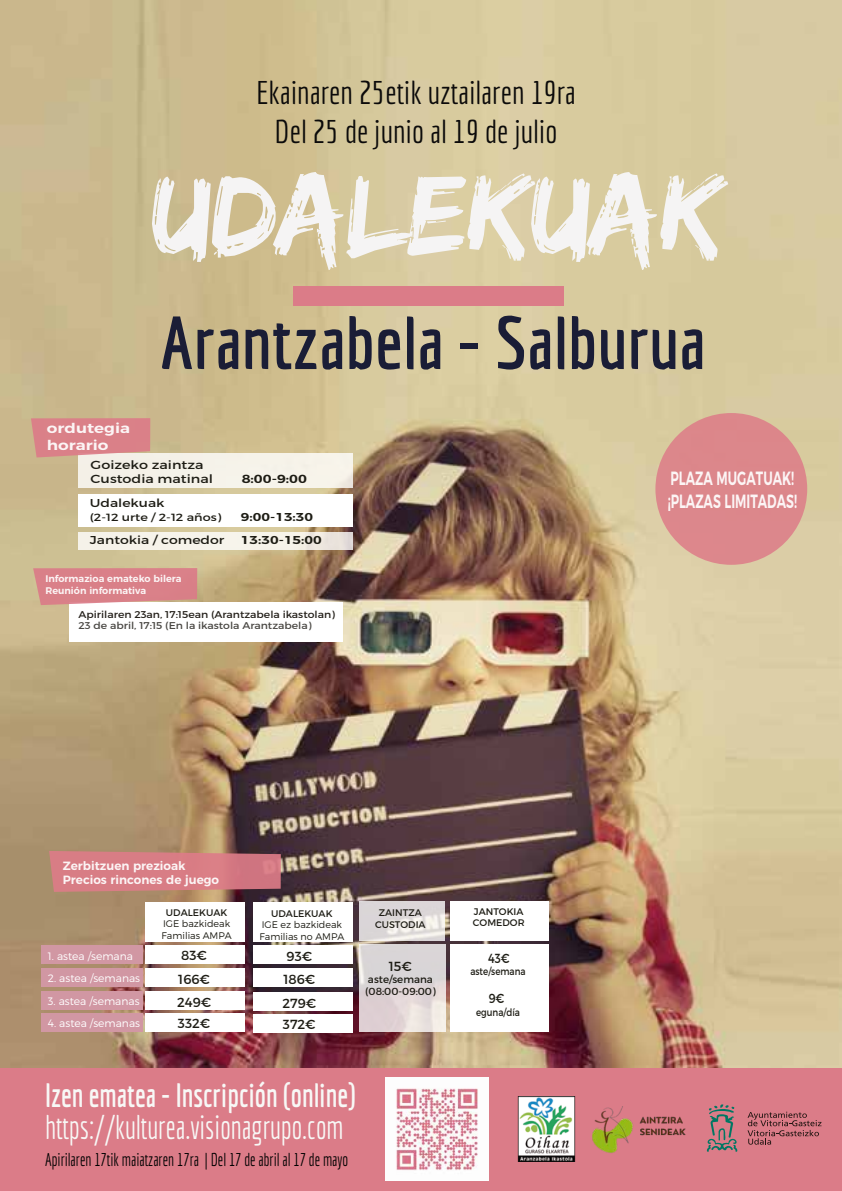
<style>
.page{position:relative;width:842px;height:1191px;background:#fff}
.page>*{position:absolute;margin:0;border:0;box-sizing:border-box;transform-origin:0 0}
.t1{font:118px "Edo";color:#f5f4f4}
.t2{font:700 73px "Economica";color:#1a1d36}
.t3{font:33px "Economica";color:#f8f8f6;scale:.85 1}
.t4{font:700 33px "Economica";color:#f8f8f6;scale:.85 1}
.t5{font:32px/38.4px "Economica";color:#0b0a0a;text-align:center}
.t6{font:600 19.2px/23px "Montserrat";color:rgb(255 255 255/.92);scale:.65 1}
.t7{font:18px "Economica";color:#010101;scale:.85 1}
.t8{font:600 13.7px/16.5px "Montserrat";color:rgb(255 255 255/.92);scale:1.22 1}
.t9{font:13.2px/23.4px "Montserrat";color:#1d1c14;text-align:center}
.t10{font:13.2px "Montserrat";color:#1d1c14;scale:.85 1}
.t11{font:600 12px/14.4px "Montserrat";color:rgb(255 255 255/.92)}
.t12{font:11.7px/14.1px "Montserrat";color:#1d1c14;scale:1.22 1}
.t13{font:600 11.7px "Montserrat";color:#1d1c14;scale:1.22 1}
.t14{font:11.4px "Montserrat";color:#1d1c14;scale:1.22 1}
.t15{font:600 11.4px "Montserrat";color:#1d1c14;scale:1.22 1}
.t16{font:300 10.7px "Montserrat";color:#fff}
.t17{font:10.4px "Montserrat";color:#1d1c14;scale:1.22 1}
.t18{font:10.3px/12.3px "Montserrat";color:#1d1c14}
.t19{font:10.3px "Montserrat";color:#1d1c14;scale:.85 1}
.t20{font:9.9px "Montserrat";color:#24201a;scale:1.1 1}
.t21{font:9.9px "Montserrat";color:#4a4844;scale:1.1 1}
.t22{font:300 9.6px/11.5px "Montserrat";color:#1d1c14}
.t23{font:9.6px/11.5px "Montserrat";color:#1d1c14;text-align:center}
.t24{font:600 9.6px/11.6px "Montserrat";color:rgb(255 255 255/.92)}
</style>
<div class="page">
<div style="left:0;top:927px;width:842px;height:264px;background:#db7c88"></div>
<img style="left:0;top:0;width:842px;height:1067px">
<svg style="left:747px;top:1111px;width:74px;height:33px"></svg>
<svg style="left:707px;top:1104px;width:31px;height:47px"></svg>
<div style="left:78px;top:453px;width:275px;height:35px;background:#f5f2e9"></div>
<div style="left:78px;top:532px;width:275px;height:18px;background:linear-gradient(to right,#f9f7ed,#efeae2)"></div>
<div style="left:78px;top:494px;width:275px;height:33px;background:#fff"></div>
<svg style="left:31px;top:418px;width:119px;height:39px;background:#da888d"></svg>
<div style="left:293px;top:287px;width:270px;height:18px;background:#db7c88"></div>
<div style="left:655px;top:413px;width:152px;height:152px;background:#dc878b;border-radius:50%"></div>
<svg style="left:359px;top:901px;width:86px;height:39px;background:#e1dddc"></svg>
<div style="left:146px;top:902px;width:99px;height:39px;background:#fff"></div>
<svg style="left:359px;top:944px;width:86px;height:88px;background:#dfd7d7"></svg>
<div style="left:146px;top:991px;width:99px;height:19px;background:#fff"></div>
<div style="left:146px;top:968px;width:99px;height:19px;background:#fff"></div>
<div style="left:146px;top:945px;width:99px;height:19px;background:#fff"></div>
<div style="left:41px;top:991px;width:101px;height:19px;background:#d197a3"></div>
<div style="left:41px;top:968px;width:101px;height:19px;background:#d197a3"></div>
<div style="left:41px;top:945px;width:101px;height:19px;background:#d197a3"></div>
<div style="left:451px;top:944px;width:98px;height:88px;background:#fff"></div>
<div style="left:451px;top:901px;width:98px;height:39px;background:#fff"></div>
<svg style="left:49px;top:851px;width:232px;height:41px;background:#cf7a7f"></svg>
<div style="left:253px;top:902px;width:99px;height:39px;background:#fff"></div>
<div style="left:253px;top:991px;width:99px;height:19px;background:#fff"></div>
<div style="left:253px;top:968px;width:99px;height:19px;background:#fff"></div>
<div style="left:253px;top:945px;width:99px;height:19px;background:#fff"></div>
<div style="left:146px;top:1013px;width:99px;height:19px;background:#fff"></div>
<div style="left:41px;top:1013px;width:101px;height:19px;background:#d197a3"></div>
<div style="left:253px;top:1013px;width:99px;height:19px;background:#fff"></div>
<div style="left:70px;top:602px;width:273px;height:39px;background:#fff"></div>
<svg style="left:33px;top:568px;width:164px;height:37px;background:#da898f"></svg>
<img style="left:517px;top:1096px;width:59px;height:65px">
<img style="left:592px;top:1106px;width:94px;height:47px">
<img style="left:386px;top:1077px;width:103px;height:103px">
<h3 class="t5" style="left:256px;top:73px;width:321px">Ekainaren 25etik uztailaren 19ra<br>Del 25 de junio al 19 de julio</h3>
<h1 class="t1" style="left:151px;top:146px;width:574px">UDALEKUAK</h1>
<h2 class="t2" style="left:161px;top:301px;width:546px">Arantzabela - Salburua</h2>
<p class="t8" style="left:47px;top:419px;width:70px">ordutegia horario</p>
<p class="t12" style="left:91px;top:458px;width:102px">Goizeko zaintza<br>Custodia matinal</p>
<p class="t13" style="left:242px;top:469px;width:55px">8:00-9:00</p>
<p class="t14" style="left:90px;top:496px;width:63px">Udalekuak</p>
<p class="t17" style="left:90px;top:511px;width:109px">(2-12 urte / 2-12 años)</p>
<p class="t15" style="left:241px;top:508px;width:61px">9:00-13:30</p>
<p class="t14" style="left:90px;top:533px;width:112px">Jantokia / comedor</p>
<p class="t15" style="left:241px;top:531px;width:68px">13:30-15:00</p>
<p class="t24" style="left:45px;top:572px;width:138px">Informazioa emateko bilera<br>Reunión informativa</p>
<p class="t20" style="left:78px;top:608px;width:235px">Apirilaren 23an, 17:15ean (Arantzabela ikastolan)</p>
<p class="t21" style="left:78px;top:620px;width:213px">23 de abril, 17:15 (En la ikastola Arantzabela)</p>
<p class="t11" style="left:63px;top:857px;width:158px">Zerbitzuen prezioak<br>Precios rincones de juego</p>
<p class="t23" style="left:166px;top:906px;width:63px">UDALEKUAK</p>
<p class="t22" style="left:162px;top:918px;width:72px">IGE bazkideak<br>Familias AMPA</p>
<p class="t16" style="left:48px;top:949px;width:87px">1. astea /semana</p>
<p class="t16" style="left:48px;top:971px;width:94px">2. astea /semanas</p>
<p class="t16" style="left:48px;top:994px;width:93px">3. astea /semanas</p>
<p class="t9" style="left:177px;top:943px;width:36px">83€<br>166€<br>249€</p>
<p class="t23" style="left:271px;top:907px;width:63px">UDALEKUAK</p>
<p class="t22" style="left:259px;top:918px;width:86px">IGE ez bazkideak<br>Familias no AMPA</p>
<p class="t9" style="left:283px;top:944px;width:35px">93€<br>186€<br>279€</p>
<p class="t16" style="left:48px;top:1016px;width:94px">4. astea /semanas</p>
<p class="t9" style="left:178px;top:1011px;width:34px">332€</p>
<p class="t9" style="left:283px;top:1012px;width:34px">372€</p>
<p class="t23" style="left:375px;top:907px;width:52px">ZAINTZA<br>CUSTODIA</p>
<p class="t9" style="left:389px;top:954px;width:25px">15€</p>
<p class="t18" style="left:365px;top:973px;width:72px">aste/semana (08:00-09:00)</p>
<h3 class="t4" style="left:45px;top:1075px;width:367px">Izen ematea - Inscripción (online)</h3>
<h3 class="t3" style="left:45px;top:1108px;width:353px">https://kulturea.visionagrupo.com</h3>
<h3 class="t7" style="left:45px;top:1148px;width:358px">Apirilaren 17tik maiatzaren 17ra | Del 17 de abril al 17 de mayo</h3>
<p class="t23" style="left:473px;top:905px;width:53px;text-align:left">JANTOKIA<br>COMEDOR</p>
<p class="t10" style="left:488px;top:950px;width:27px">43€</p>
<p class="t19" style="left:470px;top:965px;width:67px">aste/semana</p>
<p class="t10" style="left:489px;top:990px;width:20px">9€</p>
<p class="t19" style="left:476px;top:1005px;width:53px">eguna/día</p>
<h3 class="t6" style="left:668px;top:465px;width:200px">PLAZA MUGATUAK! ¡PLAZAS LIMITADAS!</h3>
</div>
